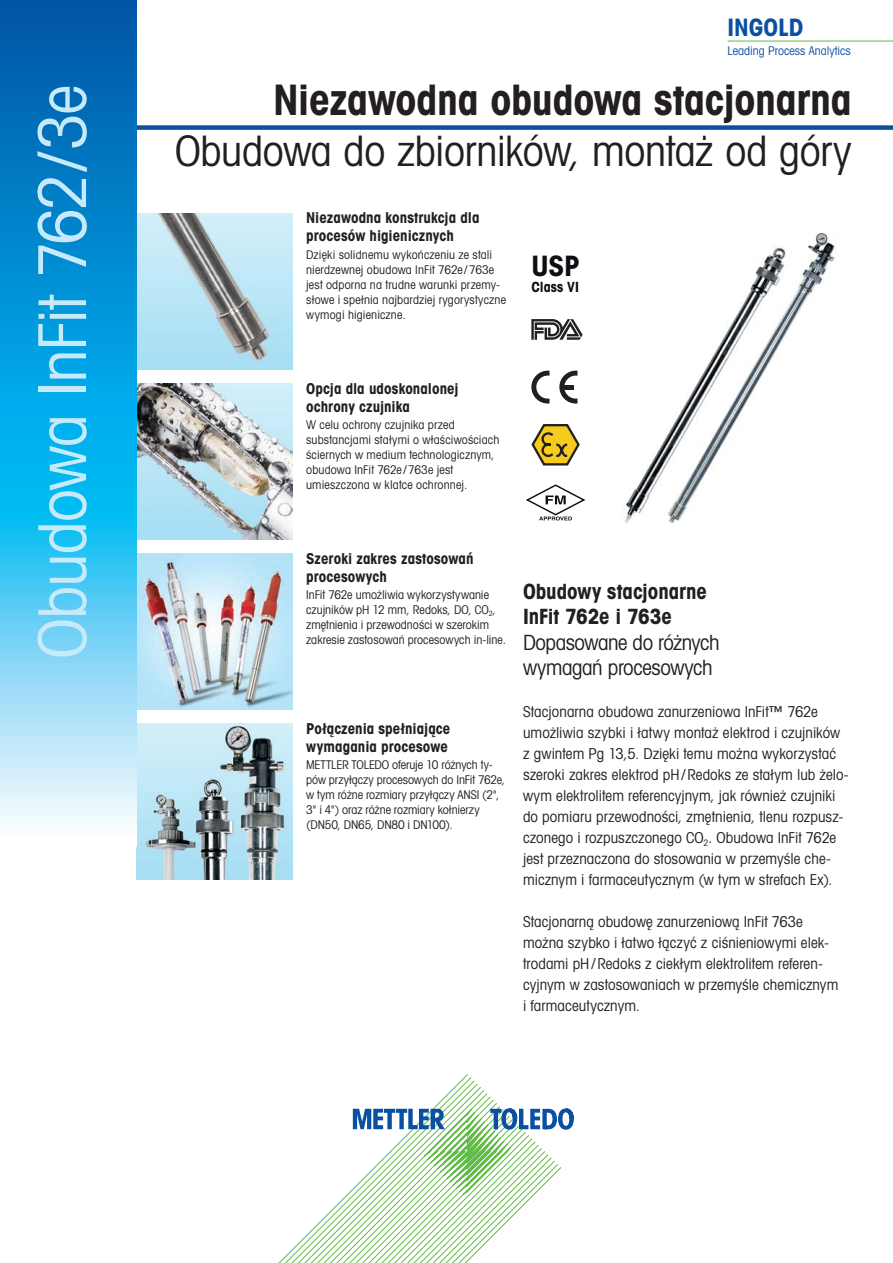
<style>
.page{position:relative;width:893px;height:1263px;background:#fff}
.page>*{position:absolute;margin:0;border:0;box-sizing:border-box;transform-origin:0 0}
.t1{font:66px "Avant Gardefor MT Bk";letter-spacing:-.02em;color:#c6eafa}
.t2{font:42px "Avant Gardefor MT Bk";letter-spacing:-.005em;color:#231f20}
.t3{font:42px "Avant Gardefor MT Bd";letter-spacing:-.005em;color:#231f20}
.t4{font:28.05px "Avant Gardefor MT Bd";color:#0e0f12}
.t5{font:24px "Avant Gardefor MT Bd";color:#0a4fa2}
.t6{font:21px/25.5px "Avant Gardefor MT Bk";letter-spacing:-.02em;color:#231f20}
.t7{font:21px/25.5px "Avant Gardefor MT Bd";letter-spacing:-.005em;color:#231f20}
.t8{font:15px/21px "Avant Gardefor MT Bk";letter-spacing:.005em;color:#231f20}
.t9{font:15px/18px "Avant Gardefor MT Bd";letter-spacing:.005em;color:#231f20}
.t10{font:14.1px "Avant Gardefor MT Bd";color:#0e0f12}
.t11{font:12px/15px "Avant Gardefor MT Bk";letter-spacing:.005em;color:#231f20}
.t12{font:12px "Avant Gardefor MT Bk";color:#0a4fa2}
</style>
<div class="page">
<hr style="left:727px;top:41px;width:166px;height:1px;background:#60bb46">
<img style="left:137px;top:723px;width:156px;height:157px">
<img style="left:137px;top:553px;width:156px;height:156px">
<img style="left:137px;top:383px;width:156px;height:156px">
<img style="left:137px;top:213px;width:156px;height:156px">
<img style="left:585px;top:233px;width:251px;height:290px">
<svg style="left:531px;top:319px;width:52px;height:21px"></svg>
<svg style="left:531px;top:371px;width:18px;height:33px"></svg>
<svg style="left:559px;top:371px;width:18px;height:33px"></svg>
<div style="left:564px;top:385px;width:10px;height:5px;background:#231f20"></div>
<svg style="left:531px;top:424px;width:49px;height:41px"></svg>
<svg style="left:526px;top:484px;width:59px;height:36px"></svg>
<div style="left:111px;top:125px;width:782px;height:5px;background:#0a4fa2"></div>
<svg style="left:278px;top:1074px;width:256px;height:189px"></svg>
<svg style="left:353px;top:1108px;width:221px;height:87px"></svg>
<svg style="left:0;top:0;width:136px;height:823px;background:#32a8de"></svg>
<h1 class="t1" style="left:22px;top:659px;width:575px;rotate:-90deg">Obudowa InFit 762/3e</h1>
<h3 class="t5" style="left:727px;top:12px;width:77px">INGOLD</h3>
<p class="t12" style="left:727px;top:44px;width:125px">Leading Process Analytics</p>
<h2 class="t3" style="left:273px;top:73px;width:580px">Niezawodna obudowa stacjonarna</h2>
<h2 class="t2" style="left:175px;top:125px;width:678px">Obudowa do zbiorników, montaż od góry</h2>
<p class="t9" style="left:306px;top:209px;width:175px">Niezawodna konstrukcja dla procesów higienicznych</p>
<p class="t11" style="left:306px;top:247px;width:201px">Dzięki solidnemu wykończeniu ze stali nierdzewnej obudowa InFit 762e /763e jest odporna na trudne warunki przemy&shy;słowe i spełnia najbardziej rygorystyczne wymogi higieniczne.</p>
<h3 class="t4" style="left:531px;top:248px;width:50px">USP</h3>
<p class="t10" style="left:531px;top:277px;width:49px">Class VI</p>
<p class="t9" style="left:306px;top:379px;width:154px">Opcja dla udoskonalonej ochrony czujnika</p>
<p class="t11" style="left:306px;top:417px;width:195px">W celu ochrony czujnika przed substancjami stałymi o właściwościach ściernych w medium technologicznym, obudowa InFit 762e /763e jest umieszczona w klatce ochronnej.</p>
<p class="t9" style="left:306px;top:549px;width:169px">Szeroki zakres zastosowań procesowych</p>
<p class="t11" style="left:306px;top:587px;width:201px">InFit 762e umożliwia wykorzystywanie czujników pH 12 mm, Redoks, DO, CO<sub>2</sub>, zmętnienia i przewodności w szerokim zakresie zastosowań procesowych in-line.</p>
<p class="t9" style="left:306px;top:719px;width:146px">Połączenia spełniające wymagania procesowe</p>
<p class="t11" style="left:306px;top:757px;width:200px">METTLER TOLEDO oferuje 10 różnych ty&shy;pów przyłączy procesowych do InFit 762e, w tym różne rozmiary przyłączy ANSI (2", 3" i 4") oraz różne rozmiary kołnierzy (DN50, DN65, DN80 i DN100).</p>
<h3 class="t7" style="left:523px;top:578px;width:185px">Obudowy stacjonarne<br>InFit 762e i 763e</h3>
<h3 class="t6" style="left:523px;top:629px;width:198px">Dopasowane do różnych wymagań procesowych</h3>
<p class="t8" style="left:523px;top:701px;width:327px">Stacjonarna obudowa zanurzeniowa InFit™ 762e umożliwia szybki i łatwy montaż elektrod i czujników z gwintem Pg 13,5. Dzięki temu można wykorzystać szeroki zakres elektrod pH/Redoks ze stałym lub żelo&shy;wym elektrolitem referencyjnym, jak również czujniki do pomiaru przewodności, zmętnienia, tlenu rozpusz&shy;czonego i rozpuszczonego CO<sub>2</sub>. Obudowa InFit 762e jest przeznaczona do stosowania w przemyśle che&shy;micznym i farmaceutycznym (w tym w strefach Ex).</p>
<p class="t8" style="left:523px;top:911px;width:317px">Stacjonarną obudowę zanurzeniową InFit 763e można szybko i łatwo łączyć z ciśnieniowymi elek&shy;trodami pH/Redoks z ciekłym elektrolitem referen&shy;cyjnym w zastosowaniach w przemyśle chemicznym i farmaceutycznym.</p>
</div>
